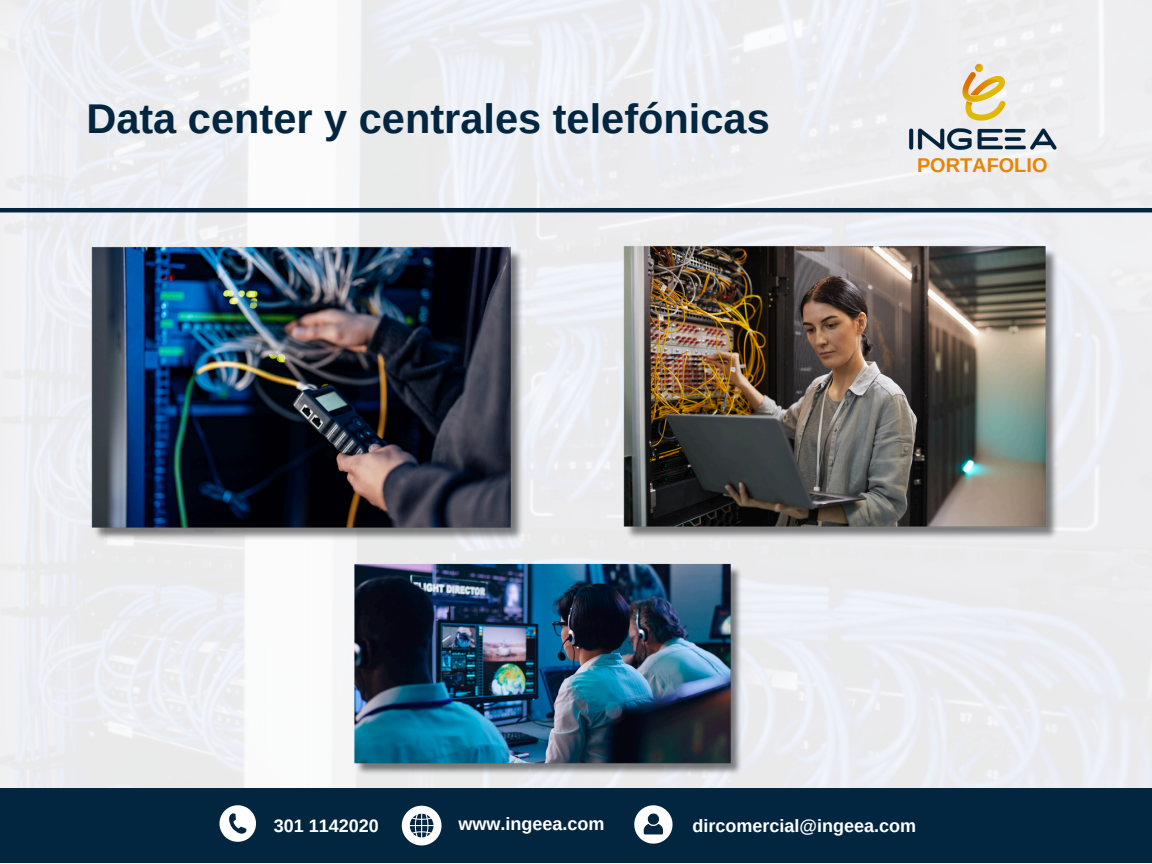
<style>
.page{position:relative;width:1152px;height:864px;background:#fff}
.page>*{position:absolute;margin:0;border:0;box-sizing:border-box;transform-origin:0 0}
.t1{font:700 41.55px "Arimo";color:#022640}
.t2{font:700 19.95px "Arimo";color:#e78504}
.t3{font:700 18px "Arimo";color:#fff}
</style>
<div class="page">
<div style="left:0;top:788px;width:1152px;height:75px;background:#022640"></div>
<svg style="left:220px;top:805px;width:36px;height:37px"></svg>
<svg style="left:402px;top:806px;width:39px;height:39px"></svg>
<svg style="left:634px;top:805px;width:39px;height:38px"></svg>
<img style="left:899px;top:59px;width:166px;height:97px">
<hr style="left:0;top:208px;width:1152px;height:4px;background:#022640">
<img style="left:86px;top:246px;width:445px;height:297px">
<img style="left:619px;top:245px;width:446px;height:297px">
<img style="left:346px;top:564px;width:405px;height:214px">
<p class="t1" style="left:86px;top:95px;width:685px">Data center y centrales telefónicas</p>
<p class="t2" style="left:917px;top:154px;width:132px">PORTAFOLIO</p>
<p class="t3" style="left:274px;top:815px;width:107px">301 1142020</p>
<p class="t3" style="left:458px;top:813px;width:148px">www.ingeea.com</p>
<h2 class="t3" style="left:693px;top:815px;width:225px">dircomercial@ingeea.com</h2>
</div>
